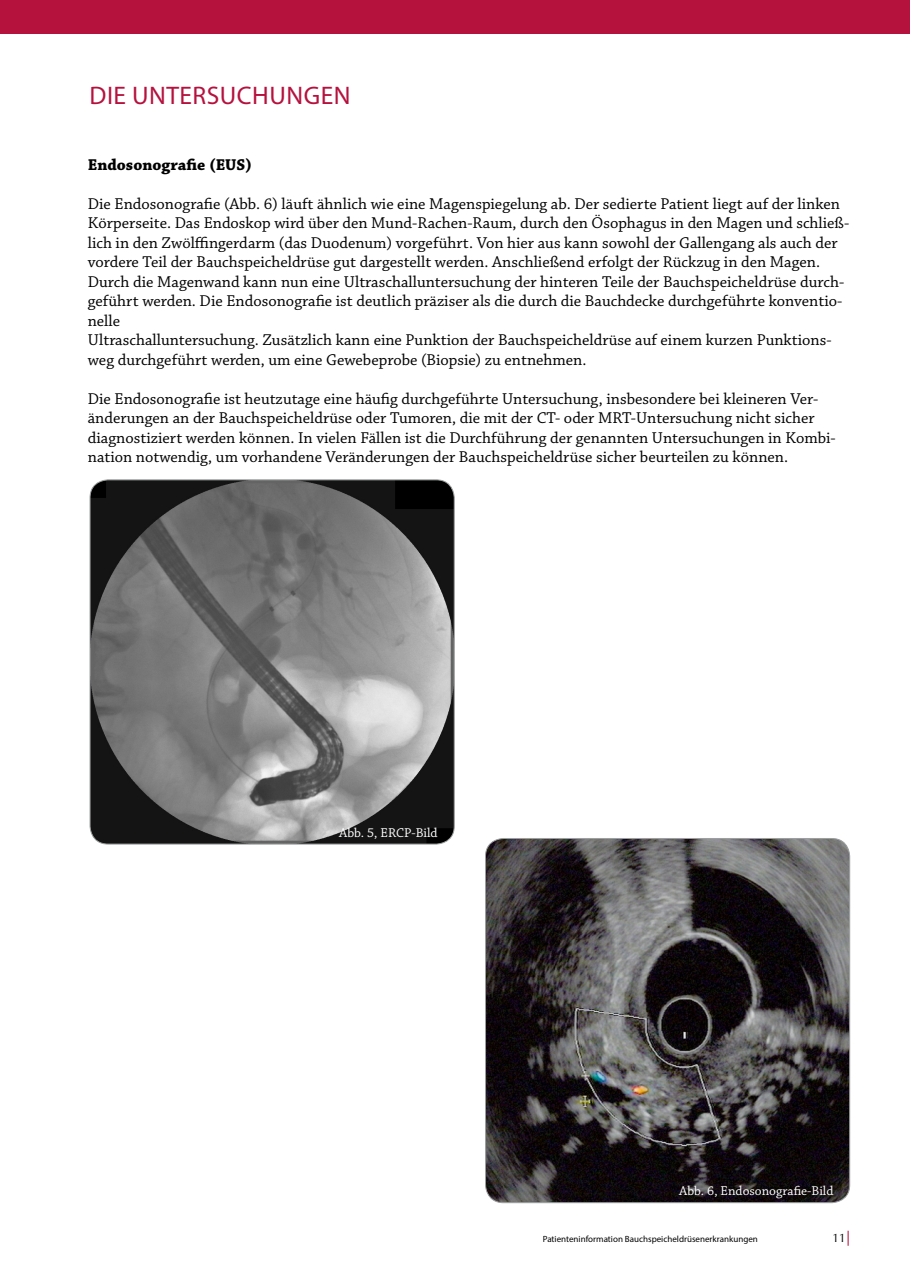
<style>
.page{position:relative;width:910px;height:1280px;background:#fff}
.page>*{position:absolute;margin:0;border:0;box-sizing:border-box;transform-origin:0 0}
.t1{font:25.5px "Myriad Pro";letter-spacing:.02em;color:#b5123e}
.t2{font:16.5px/19.5px "Chaparral Pro";color:#000}
.t3{font:700 16.5px "Chaparral Pro";color:#000}
.t4{font:13.5px "Chaparral Pro";color:#fff}
.t5{font:12px "Optima LT";color:#000}
.t6{font:9px "Myriad Pro";color:#000}
.s1{font-family:"Myriad Pro";font-size:15px;color:#b5123e}
</style>
<div class="page">
<div style="left:0;top:0;width:910px;height:33px;background:#b5123e"></div>
<img style="left:485px;top:838px;width:365px;height:365px">
<div style="left:485px;top:838px;width:365px;height:365px;border:1px solid #9c9e9f;border-radius:18px"></div>
<img style="left:90px;top:480px;width:364px;height:364px">
<div style="left:90px;top:479px;width:365px;height:365px;border:1px solid #9c9e9f;border-radius:18px"></div>
<h1 class="t1" style="left:90px;top:80px;width:262px">DIE UNTERSUCHUNGEN</h1>
<p class="t3" style="left:88px;top:155px;width:166px">Endosonografie (EUS)</p>
<p class="t2" style="left:88px;top:194px;width:763px">Die Endosonografie (Abb. 6) läuft ähnlich wie eine Magenspiegelung ab. Der sedierte Patient liegt auf der linken Körperseite. Das Endoskop wird über den Mund-Rachen-Raum, durch den Ösophagus in den Magen und schließ&shy;lich in den Zwölffingerdarm (das Duodenum) vorgeführt. Von hier aus kann sowohl der Gallengang als auch der vordere Teil der Bauchspeicheldrüse gut dargestellt werden. Anschließend erfolgt der Rückzug in den Magen.<br>Durch die Magenwand kann nun eine Ultraschalluntersuchung der hinteren Teile der Bauchspeicheldrüse durch&shy;geführt werden. Die Endosonografie ist deutlich präziser als die durch die Bauchdecke durchgeführte konventio&shy;nelle<br>Ultraschalluntersuchung. Zusätzlich kann eine Punktion der Bauchspeicheldrüse auf einem kurzen Punktions&shy;weg durchgeführt werden, um eine Gewebeprobe (Biopsie) zu entnehmen.</p>
<p class="t2" style="left:88px;top:389px;width:749px">Die Endosonografie ist heutzutage eine häufig durchgeführte Untersuchung, insbesondere bei kleineren Ver&shy;änderungen an der Bauchspeicheldrüse oder Tumoren, die mit der CT- oder MRT-Untersuchung nicht sicher diagnostiziert werden können. In vielen Fällen ist die Durchführung der genannten Untersuchungen in Kombi&shy;nation notwendig, um vorhandene Veränderungen der Bauchspeicheldrüse sicher beurteilen zu können.</p>
<p class="t4" style="left:339px;top:825px;width:100px">Abb. 5, ERCP-Bild</p>
<p class="t4" style="left:679px;top:1183px;width:156px">Abb. 6, Endosonografie-Bild</p>
<p class="t6" style="left:543px;top:1233px;width:217px">Patienteninformation Bauchspeicheldrüsenerkrankungen</p>
<p class="t5" style="left:832px;top:1231px;width:19px">11<span class="s1">|</span></p>
</div>
